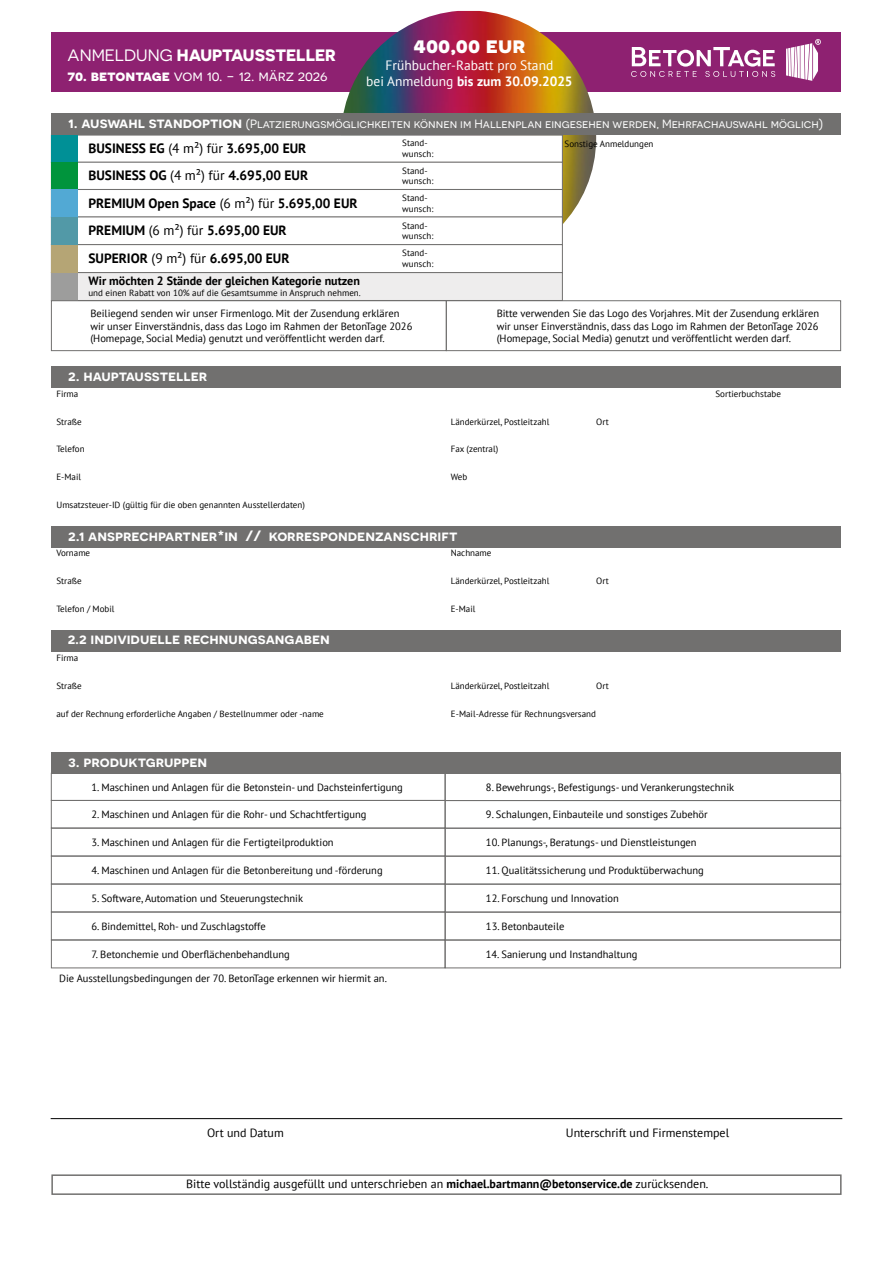
<style>
.page{position:relative;width:893px;height:1263px;background:#fff}
.page>*{position:absolute;margin:0;border:0;box-sizing:border-box;transform-origin:0 0}
.t1{font:700 22.5px "Novecentosanswide";color:#fff}
.t2{font:700 16.5px "Novecentosanswide";color:#fff}
.t3{font:600 15px "Novecentosanswide";color:#fff}
.t4{font:15px "Novecentosanswide";color:#fff}
.t5{font:700 13.5px/27.5px "PT Sans";color:#000}
.t6{font:13.5px/16.2px "PT Sans";color:#fff;text-align:center}
.t7{font:12px "PT Sans";color:#000}
.t8{font:12px "Novecentosanswide";color:#fff}
.t9{font:700 12px "PT Sans";color:#000}
.t10{font:10.5px/12.6px "PT Sans";color:#000}
.t11{font:9px/10.8px "PT Sans";color:#000}
.s1{font-weight:700}
.s2{font-weight:400}
.s3{font-weight:600;font-size:15px}
</style>
<div class="page">
<div style="left:51px;top:33px;width:790px;height:59px;background:#8e2171"></div>
<img style="left:341px;top:11px;width:255px;height:213px">
<svg style="left:631px;top:47px;width:144px;height:30px"></svg>
<svg style="left:786px;top:39px;width:35px;height:42px"></svg>
<div style="left:51px;top:114px;width:790px;height:21px;background:#71706f"></div>
<div style="left:51px;top:1174px;width:791px;height:21px;border:2px solid #71706f"></div>
<hr style="left:51px;top:1118px;width:791px;height:1px;background:#000">
<div style="left:51px;top:135px;width:512px;height:28px;background:#fff;border:1px solid #71706f"></div>
<div style="left:51px;top:162px;width:512px;height:28px;background:#fff;border:1px solid #71706f"></div>
<div style="left:51px;top:189px;width:512px;height:28px;background:#fff;border:1px solid #71706f"></div>
<div style="left:51px;top:217px;width:512px;height:28px;background:#fff"></div>
<div style="left:51px;top:244px;width:512px;height:29px;background:#fff;border:1px solid #71706f"></div>
<div style="left:51px;top:272px;width:512px;height:29px;background:#eeeded;border:1px solid #71706f"></div>
<div style="left:52px;top:135px;width:26px;height:27px;background:#009096"></div>
<div style="left:52px;top:163px;width:26px;height:26px;background:#00943c"></div>
<div style="left:52px;top:190px;width:26px;height:27px;background:#52a9d4"></div>
<div style="left:52px;top:217px;width:26px;height:27px;background:#5299a7"></div>
<div style="left:52px;top:245px;width:26px;height:27px;background:#b5a575"></div>
<div style="left:52px;top:273px;width:26px;height:27px;background:#9d9d9c"></div>
<div style="left:51px;top:301px;width:395px;height:50px;border:1px solid #71706f"></div>
<div style="left:446px;top:301px;width:395px;height:50px;border:1px solid #71706f"></div>
<div style="left:51px;top:366px;width:790px;height:21px;background:#71706f"></div>
<div style="left:51px;top:526px;width:790px;height:21px;background:#71706f"></div>
<div style="left:51px;top:630px;width:790px;height:21px;background:#71706f"></div>
<div style="left:51px;top:752px;width:790px;height:21px;background:#71706f"></div>
<div style="left:51px;top:800px;width:394px;height:28px;border:1px solid #71706f"></div>
<div style="left:51px;top:828px;width:394px;height:28px;border:1px solid #71706f"></div>
<div style="left:51px;top:773px;width:394px;height:28px;border:1px solid #71706f"></div>
<div style="left:51px;top:884px;width:394px;height:28px;border:1px solid #71706f"></div>
<div style="left:51px;top:912px;width:394px;height:28px;border:1px solid #71706f"></div>
<div style="left:51px;top:940px;width:394px;height:28px;border:1px solid #71706f"></div>
<div style="left:51px;top:856px;width:394px;height:28px;border:1px solid #71706f"></div>
<div style="left:445px;top:828px;width:396px;height:28px;border:1px solid #71706f"></div>
<div style="left:445px;top:773px;width:396px;height:28px;border:1px solid #71706f"></div>
<div style="left:445px;top:884px;width:396px;height:28px;border:1px solid #71706f"></div>
<div style="left:445px;top:912px;width:396px;height:28px;border:1px solid #71706f"></div>
<div style="left:445px;top:856px;width:396px;height:28px;border:1px solid #71706f"></div>
<div style="left:445px;top:940px;width:396px;height:28px;border:1px solid #71706f"></div>
<h1 class="t1" style="left:413px;top:31px;width:114px">400,00 eur</h1>
<p class="t6" style="left:366px;top:56px;width:208px">Frühbucher-Rabatt pro Stand<br>bei Anmeldung <span class="s1">bis zum 30.09.2025</span></p>
<h2 class="t2" style="left:68px;top:45px;width:270px"><span class="s2">ANMELDUNG</span> HAUPTAUSSTELLER</h2>
<h3 class="t4" style="left:68px;top:67px;width:262px"><span class="s1">70. betontage</span> vom 10. - 12. märz 2026</h3>
<p class="t8" style="left:68px;top:117px;width:756px"><span class="s3">1. auswahl standoption</span> (Platzierungsmöglichkeiten können im Hallenplan eingesehen werden, Mehrfachauswahl möglich)</p>
<p class="t5" style="left:88px;top:135px;width:271px">BUSINESS EG <span class="s2">(4 m²) für</span> 3.695,00 EUR BUSINESS OG <span class="s2">(4 m²) für</span> 4.695,00 EUR PREMIUM Open Space <span class="s2">(6 m²) für</span> 5.695,00 EUR PREMIUM <span class="s2">(6 m²) für</span> 5.695,00 EUR<br>SUPERIOR <span class="s2">(9 m²) für</span> 6.695,00 EUR</p>
<p class="t9" style="left:88px;top:273px;width:273px">Wir möchten 2 Stände der gleichen Kategorie nutzen</p>
<p class="t11" style="left:88px;top:287px;width:274px">und einen Rabatt von 10% auf die Gesamtsumme in Anspruch nehmen.</p>
<p class="t11" style="left:402px;top:138px;width:33px">Stand&shy;wunsch:</p>
<p class="t11" style="left:402px;top:165px;width:33px">Stand&shy;wunsch:</p>
<p class="t11" style="left:402px;top:192px;width:33px">Stand&shy;wunsch:</p>
<p class="t11" style="left:402px;top:220px;width:33px">Stand&shy;wunsch:</p>
<p class="t11" style="left:402px;top:248px;width:33px">Stand&shy;wunsch:</p>
<p class="t11" style="left:565px;top:138px;width:90px">Sonstige Anmeldungen</p>
<p class="t10" style="left:90px;top:307px;width:324px">Beiliegend senden wir unser Firmenlogo. Mit der Zusendung erklären wir unser Einverständnis, dass das Logo im Rahmen der BetonTage 2026 (Homepage, Social Media) genutzt und veröffentlicht werden darf.</p>
<p class="t10" style="left:497px;top:307px;width:324px;text-align:justify">Bitte verwenden Sie das Logo des Vorjahres. Mit der Zusendung erklären wir unser Einverständnis, dass das Logo im Rahmen der BetonTage 2026 (Homepage, Social Media) genutzt und veröffentlicht werden darf.</p>
<h3 class="t3" style="left:68px;top:366px;width:141px">2. hauptaussteller</h3>
<p class="t11" style="left:56px;top:388px;width:23px">Firma</p>
<p class="t11" style="left:715px;top:388px;width:67px">Sortierbuchstabe</p>
<p class="t11" style="left:56px;top:416px;width:27px">Straße</p>
<p class="t11" style="left:451px;top:416px;width:100px">Länderkürzel, Postleitzahl</p>
<p class="t11" style="left:596px;top:416px;width:14px">Ort</p>
<p class="t11" style="left:56px;top:443px;width:30px">Telefon</p>
<p class="t11" style="left:451px;top:443px;width:49px">Fax (zentral)</p>
<p class="t11" style="left:56px;top:471px;width:26px">E-Mail</p>
<p class="t11" style="left:56px;top:499px;width:250px">Umsatzsteuer-ID (gültig für die oben genannten Ausstellerdaten)</p>
<p class="t11" style="left:56px;top:547px;width:35px">Vorname</p>
<p class="t11" style="left:56px;top:575px;width:27px">Straße</p>
<p class="t11" style="left:56px;top:603px;width:59px">Telefon / Mobil</p>
<p class="t11" style="left:451px;top:471px;width:18px">Web</p>
<h3 class="t3" style="left:68px;top:526px;width:391px">2.1 ansprechpartner*in // korrespondenzanschrift</h3>
<p class="t11" style="left:451px;top:547px;width:42px">Nachname</p>
<p class="t11" style="left:451px;top:575px;width:100px">Länderkürzel, Postleitzahl</p>
<p class="t11" style="left:596px;top:575px;width:14px">Ort</p>
<p class="t11" style="left:451px;top:603px;width:26px">E-Mail</p>
<h3 class="t3" style="left:68px;top:630px;width:264px">2.2 individuelle rechnungsangaben</h3>
<p class="t11" style="left:56px;top:652px;width:23px">Firma</p>
<p class="t11" style="left:56px;top:680px;width:27px">Straße</p>
<p class="t11" style="left:451px;top:680px;width:100px">Länderkürzel, Postleitzahl</p>
<p class="t11" style="left:596px;top:680px;width:14px">Ort</p>
<p class="t11" style="left:56px;top:708px;width:269px">auf der Rechnung erforderliche Angaben / Bestellnummer oder -name</p>
<p class="t11" style="left:451px;top:708px;width:146px">E-Mail-Adresse für Rechnungsversand</p>
<h3 class="t3" style="left:68px;top:752px;width:141px">3. produktgruppen</h3>
<p class="t10" style="left:91px;top:780px;width:313px">1. Maschinen und Anlagen für die Betonstein- und Dachsteinfertigung</p>
<p class="t10" style="left:91px;top:808px;width:277px">2. Maschinen und Anlagen für die Rohr- und Schachtfertigung</p>
<p class="t10" style="left:91px;top:835px;width:244px">3. Maschinen und Anlagen für die Fertigteilproduktion</p>
<p class="t10" style="left:91px;top:863px;width:293px">4. Maschinen und Anlagen für die Betonbereitung und -förderung</p>
<p class="t10" style="left:91px;top:891px;width:213px">5. Software, Automation und Steuerungstechnik</p>
<p class="t10" style="left:91px;top:919px;width:176px">6. Bindemittel, Roh- und Zuschlagstoffe</p>
<p class="t10" style="left:91px;top:947px;width:200px">7. Betonchemie und Oberflächenbehandlung</p>
<p class="t10" style="left:59px;top:971px;width:329px">Die Ausstellungsbedingungen der 70. BetonTage erkennen wir hiermit an.</p>
<p class="t10" style="left:486px;top:780px;width:250px">8. Bewehrungs-, Befestigungs- und Verankerungstechnik</p>
<p class="t10" style="left:486px;top:808px;width:223px">9. Schalungen, Einbauteile und sonstiges Zubehör</p>
<p class="t10" style="left:486px;top:835px;width:212px">10. Planungs-, Beratungs- und Dienstleistungen</p>
<p class="t10" style="left:486px;top:863px;width:219px">11. Qualitätssicherung und Produktüberwachung</p>
<p class="t10" style="left:486px;top:891px;width:134px">12. Forschung und Innovation</p>
<p class="t10" style="left:486px;top:920px;width:80px">13. Betonbauteile</p>
<p class="t10" style="left:486px;top:947px;width:153px">14. Sanierung und Instandhaltung</p>
<p class="t7" style="left:207px;top:1125px;width:78px">Ort und Datum</p>
<p class="t7" style="left:566px;top:1125px;width:165px">Unterschrift und Firmenstempel</p>
<p class="t7" style="left:186px;top:1176px;width:524px">Bitte vollständig ausgefüllt und unterschrieben an <span class="s1">michael.bartmann@betonservice.de</span> zurücksenden.</p>
</div>
